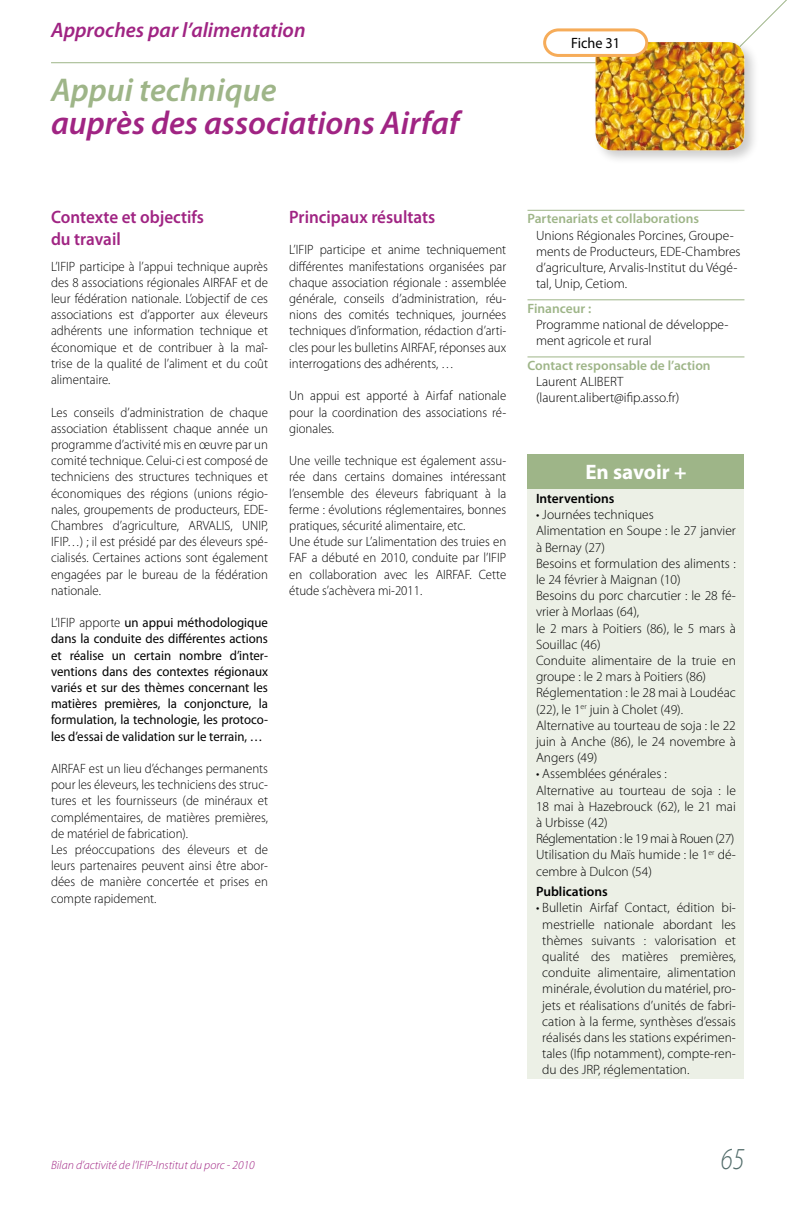
<style>
.page{position:relative;width:787px;height:1212px;background:#fff}
.page>*{position:absolute;margin:0;border:0;box-sizing:border-box;transform-origin:0 0}
.t1{font:italic 600 33px "Myriad Pro";color:#a02483}
.t2{font:italic 600 33px "Myriad Pro";color:#9eb588}
.t3{font:italic 300 30.6px "Myriad Pro";color:#516b69;scale:.83 1}
.t4{font:italic 600 21px "Myriad Pro";color:#a02483}
.t5{font:700 21px "Myriad Pro";color:#fff}
.t6{font:600 18px/21.6px "Myriad Pro";color:#a02483;scale:.95 1}
.t7{font:15px "Myriad Pro";color:#000;scale:.95 1}
.t8{font:300 13.5px/16.2px "Myriad Pro";color:#000;text-align:justify;scale:.95 1}
.t9{font:300 13.5px/16.2px "Myriad Pro";color:#000}
.t10{font:13.5px/16.2px "Myriad Pro";color:#000;text-align:justify;scale:.95 1}
.t11{font:600 13.5px "Myriad Pro";color:#9eb588}
.t12{font:600 13.5px "Myriad Pro";color:#000}
.t13{font:italic 300 12px "Myriad Pro";color:#a02483}
.s1{font-weight:300}
</style>
<div class="page">
<svg style="left:51px;top:0;width:736px;height:63px"></svg>
<div style="left:592px;top:39px;width:167px;height:126px;background:#000;opacity:.2"></div>
<img style="left:595px;top:42px;width:149px;height:108px">
<hr style="left:527px;top:210px;width:217px;height:1px;background:#9eb588">
<hr style="left:527px;top:299px;width:217px;height:1px;background:#9eb588">
<hr style="left:527px;top:357px;width:217px;height:1px;background:#9eb588">
<div style="left:527px;top:455px;width:217px;height:34px;background:#9eb588"></div>
<div style="left:527px;top:489px;width:217px;height:589px;background:#ecf0e6"></div>
<svg style="left:541px;top:27px;width:108px;height:31px"></svg>
<h3 class="t4" style="left:51px;top:17px;width:256px">Approches par l’alimentation</h3>
<h1 class="t2" style="left:51px;top:69px;width:227px">Appui technique</h1>
<h1 class="t1" style="left:51px;top:102px;width:410px">auprès des associations Airfaf</h1>
<p class="t7" style="left:571px;top:34px;width:53px">Fiche 31</p>
<h3 class="t6" style="left:51px;top:206px;width:162px">Contexte et objectifs du travail</h3>
<p class="t8" style="left:51px;top:258px;width:230px">L’IFIP participe à l’appui technique auprès des 8 associations régionales AIRFAF et de leur fédération nationale. L’objectif de ces associations est d’apporter aux éleveurs adhérents une information technique et économique et de contribuer à la maî&shy;trise de la qualité de l’aliment et du coût alimentaire.</p>
<p class="t8" style="left:51px;top:404px;width:230px">Les conseils d’administration de chaque association établissent chaque année un programme d’activité mis en œuvre par un comité technique. Celui-ci est composé de techniciens des structures techniques et économiques des régions (unions régio&shy;nales, groupements de producteurs, EDE-Chambres d’agriculture, ARVALIS, UNIP, IFIP…) ; il est présidé par des éleveurs spé&shy;cialisés. Certaines actions sont également engagées par le bureau de la fédération nationale.</p>
<p class="t10" style="left:51px;top:614px;width:230px"><span class="s1">L’IFIP apporte</span> un appui méthodologique dans la conduite des différentes actions et réalise un certain nombre d’inter&shy;ventions dans des contextes régionaux variés et sur des thèmes concernant les matières premières, la conjoncture, la formulation, la technologie, les protoco&shy;les d’essai de validation sur le terrain, …</p>
<p class="t8" style="left:51px;top:760px;width:230px;text-align:left">AIRFAF est un lieu d’échanges permanents pour les éleveurs, les techniciens des struc&shy;tures et les fournisseurs (de minéraux et complémentaires, de matières premières, de matériel de fabrication).<br>Les préoccupations des éleveurs et de leurs partenaires peuvent ainsi être abor&shy;dées de manière concertée et prises en compte rapidement.</p>
<h3 class="t6" style="left:289px;top:206px;width:155px">Principaux résultats</h3>
<p class="t8" style="left:289px;top:242px;width:230px">L’IFIP participe et anime techniquement différentes manifestations organisées par chaque association régionale : assemblée générale, conseils d’administration, réu&shy;nions des comités techniques, journées techniques d’information, rédaction d’arti&shy;cles pour les bulletins AIRFAF, réponses aux interrogations des adhérents, …</p>
<p class="t8" style="left:289px;top:388px;width:230px">Un appui est apporté à Airfaf nationale pour la coordination des associations ré&shy;gionales.</p>
<p class="t8" style="left:289px;top:452px;width:230px;text-align:left">Une veille technique est également assu&shy;rée dans certains domaines intéressant l’ensemble des éleveurs fabriquant à la ferme : évolutions réglementaires, bonnes pratiques, sécurité alimentaire, etc.<br>Une étude sur L’alimentation des truies en FAF a débuté en 2010, conduite par l’IFIP en collaboration avec les AIRFAF. Cette étude s’achèvera mi-2011.</p>
<p class="t11" style="left:527px;top:210px;width:173px">Partenariats et collaborations</p>
<p class="t9" style="left:536px;top:227px;width:206px">Unions Régionales Porcines, Groupe&shy;ments de Producteurs, EDE-Chambres d’agriculture, Arvalis-Institut du Végé&shy;tal, Unip, Cetiom.</p>
<p class="t11" style="left:527px;top:300px;width:65px">Financeur :</p>
<p class="t9" style="left:536px;top:316px;width:194px">Programme national de développe&shy;ment agricole et rural</p>
<p class="t11" style="left:527px;top:357px;width:185px">Contact responsable de l’action</p>
<p class="t9" style="left:536px;top:373px;width:145px">Laurent ALIBERT (laurent.alibert@ifip.asso.fr)</p>
<h3 class="t5" style="left:585px;top:459px;width:103px">En savoir +</h3>
<p class="t12" style="left:536px;top:490px;width:80px">Interventions</p>
<p class="t9" style="left:536px;top:506px;width:201px">• Journées techniques<br>Alimentation en Soupe : le 27 janvier à Bernay (27)<br>Besoins et formulation des aliments : le 24 février à Maignan (10)<br>Besoins du porc charcutier : le 28 fé&shy;vrier à Morlaas (64),<br>le 2 mars à Poitiers (86), le 5 mars à<br>Souillac (46)<br>Conduite alimentaire de la truie en groupe : le 2 mars à Poitiers (86)<br>Réglementation : le 28 mai à Loudéac (22), le 1<sup>er</sup> juin à Cholet (49).<br>Alternative au tourteau de soja : le 22 juin à Anche (86), le 24 novembre à<br>Angers (49)</p>
<p class="t9" style="left:536px;top:766px;width:201px">• Assemblées générales :<br>Alternative au tourteau de soja : le<br>18 mai à Hazebrouck (62), le 21 mai à Urbisse (42)<br>Réglementation : le 19 mai à Rouen (27)<br>Utilisation du Maïs humide : le 1<sup>er</sup> dé&shy;cembre à Dulcon (54)</p>
<p class="t12" style="left:536px;top:883px;width:73px">Publications</p>
<p class="t9" style="left:542px;top:899px;width:195px;text-align:justify;text-indent:-6px">• Bulletin Airfaf Contact, édition bi&shy;mestrielle nationale abordant les thèmes suivants : valorisation et qualité des matières premières, conduite alimentaire, alimentation minérale, évolution du matériel, pro&shy;jets et réalisations d’unités de fabri&shy;cation à la ferme, synthèses d’essais réalisés dans les stations expérimen&shy;tales (Ifip notamment), compte-ren&shy;du des JRP, réglementation.</p>
<p class="t13" style="left:51px;top:1158px;width:205px">Bilan d’activité de l’IFIP-Institut du porc - 2010</p>
<h2 class="t3" style="left:721px;top:1141px;width:30px">65</h2>
</div>
